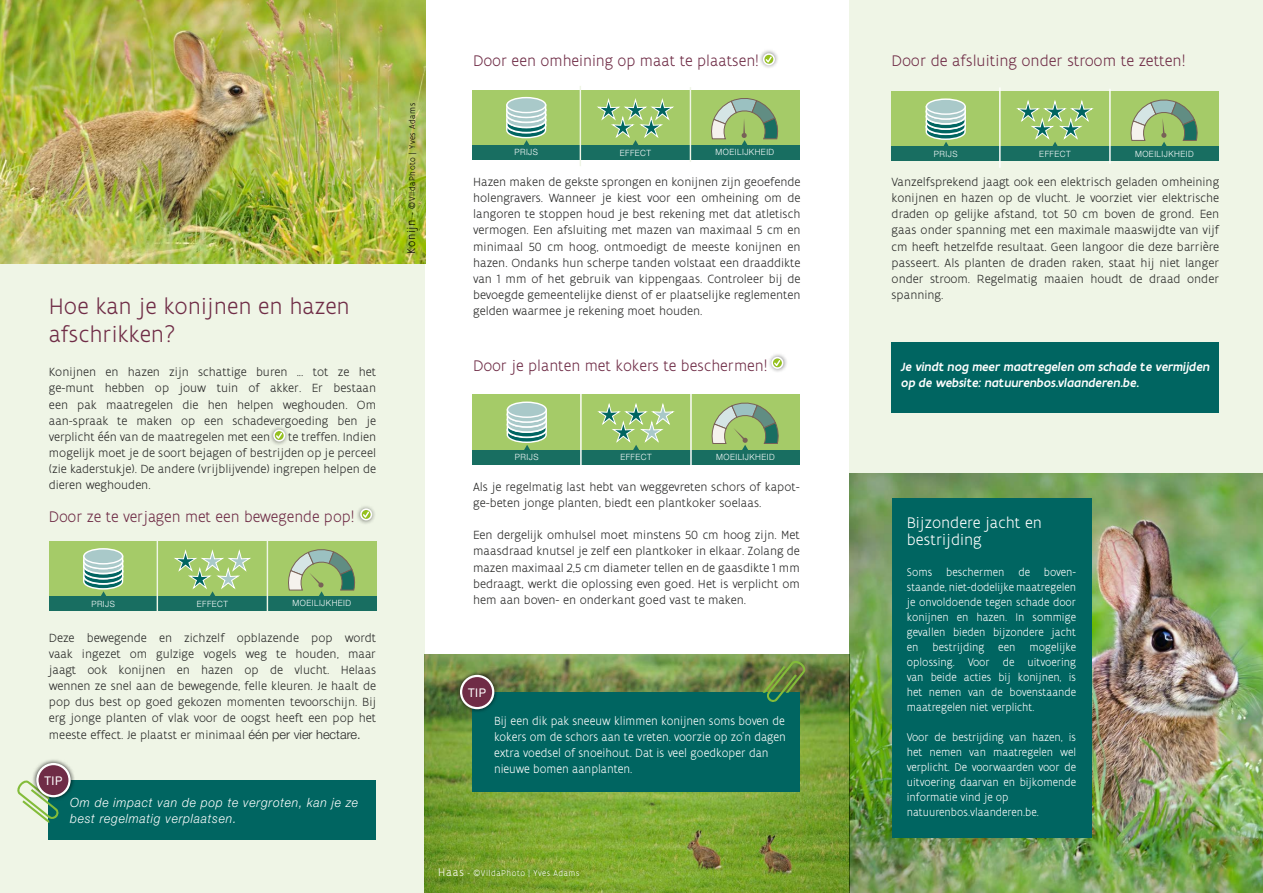
<style>
.page{position:relative;width:1263px;height:893px;background:#fff}
.page>*{position:absolute;margin:0;border:0;box-sizing:border-box;transform-origin:0 0}
.t1{font:300 24px "Flanders Art Sans";color:#6f2c46}
.t2{font:300 16.5px "Flanders Art Sans";color:#6f2c46}
.t3{font:300 16.5px/16.5px "Flanders Art Sans";color:#fff}
.t4{font:300 12.75px/16.2px "Flanders Art Sans";color:#282827;text-align:justify}
.t5{font:300 12.75px/16.2px "Flanders Art Sans";color:#fff;scale:.95 1}
.t6{font:italic 500 12.75px/15.3px "Flanders Art Sans";color:#fff}
.t7{font:italic 300 12.75px/16.2px "Helvetica Neue LT Std";letter-spacing:.06em;color:#fff;scale:.95 1}
.t8{font:300 12px/15px "Flanders Art Sans";color:#fff;text-align:justify;scale:.95 1}
.t9{font:12px "Helvetica Neue LT Std";letter-spacing:.06em;color:#fff;scale:.95 1}
.t10{font:300 9px "Flanders Art Sans";letter-spacing:.06em;color:#000;scale:.95 1}
.t11{font:300 9px "Flanders Art Sans";letter-spacing:.06em;color:#fff;scale:.95 1}
.t12{font:300 8.7px "Helvetica Neue LT Std";letter-spacing:.06em;color:#fff;scale:.95 1}
.s1{font-size:12px}
.s2{font-family:"Helvetica Neue LT Std"}
</style>
<div class="page">
<img style="left:425px;top:655px;width:425px;height:238px">
<div style="left:850px;top:0;width:413px;height:893px;background:#eff5e6"></div>
<img style="left:850px;top:474px;width:413px;height:419px">
<div style="left:0;top:218px;width:425px;height:675px;background:#eff5e6"></div>
<div style="left:758px;top:49px;width:21px;height:21px;background:#000;opacity:.5"></div>
<svg style="left:763px;top:53px;width:12px;height:12px"></svg>
<div style="left:268px;top:425px;width:22px;height:21px;background:#000;opacity:.5"></div>
<svg style="left:273px;top:429px;width:12px;height:13px"></svg>
<img style="left:0;top:0;width:425px;height:263px">
<div style="left:892px;top:498px;width:199px;height:339px;background:#006561"></div>
<div style="left:49px;top:541px;width:327px;height:70px;background:#a5cb68"></div>
<div style="left:49px;top:597px;width:327px;height:14px;background:#186e61"></div>
<hr style="left:267px;top:538px;width:1px;height:75px;background:#eff5e6">
<hr style="left:157px;top:537px;width:1px;height:80px;background:#eff5e6">
<svg style="left:82px;top:552px;width:42px;height:45px"></svg>
<div style="left:84px;top:549px;width:39px;height:15px;background:#a9c9c9;border-radius:50%"></div>
<div style="left:83px;top:548px;width:40px;height:16px;border:1px solid #fff;border-radius:50%"></div>
<svg style="left:172px;top:550px;width:80px;height:47px"></svg>
<svg style="left:288px;top:549px;width:67px;height:48px"></svg>
<div style="left:472px;top:90px;width:327px;height:69px;background:#a5cb68"></div>
<div style="left:472px;top:145px;width:327px;height:14px;background:#186e61"></div>
<hr style="left:690px;top:87px;width:1px;height:75px;background:#eff5e6">
<hr style="left:580px;top:86px;width:1px;height:80px;background:#eff5e6">
<svg style="left:506px;top:101px;width:41px;height:44px"></svg>
<div style="left:507px;top:98px;width:39px;height:15px;background:#a9c9c9;border-radius:50%"></div>
<div style="left:506px;top:97px;width:40px;height:16px;border:1px solid #fff;border-radius:50%"></div>
<svg style="left:597px;top:99px;width:77px;height:46px"></svg>
<svg style="left:711px;top:98px;width:67px;height:47px"></svg>
<div style="left:49px;top:781px;width:327px;height:59px;background:#006561"></div>
<svg style="left:17px;top:780px;width:42px;height:43px"></svg>
<div style="left:32px;top:758px;width:43px;height:44px;background:#000;opacity:.75"></div>
<div style="left:37px;top:764px;width:33px;height:32px;background:#6f2c46;border-radius:50%"></div>
<div style="left:36px;top:763px;width:35px;height:34px;border:2px solid #fff;border-radius:50%"></div>
<div style="left:355px;top:504px;width:22px;height:21px;background:#000;opacity:.5"></div>
<svg style="left:360px;top:508px;width:12px;height:12px"></svg>
<div style="left:472px;top:693px;width:328px;height:99px;background:#006561"></div>
<svg style="left:763px;top:660px;width:43px;height:42px"></svg>
<div style="left:455px;top:670px;width:44px;height:44px;background:#000;opacity:.75"></div>
<div style="left:461px;top:676px;width:32px;height:32px;background:#6f2c46;border-radius:50%"></div>
<div style="left:460px;top:675px;width:34px;height:34px;border:2px solid #fff;border-radius:50%"></div>
<div style="left:473px;top:395px;width:327px;height:69px;background:#a5cb68"></div>
<div style="left:473px;top:450px;width:327px;height:14px;background:#186e61"></div>
<hr style="left:690px;top:392px;width:2px;height:75px;background:#fff">
<hr style="left:580px;top:390px;width:2px;height:81px;background:#fff">
<svg style="left:506px;top:406px;width:41px;height:44px"></svg>
<div style="left:507px;top:402px;width:39px;height:15px;background:#a9c9c9;border-radius:50%"></div>
<div style="left:507px;top:401px;width:40px;height:17px;border:1px solid #fff;border-radius:50%"></div>
<svg style="left:597px;top:403px;width:78px;height:47px"></svg>
<svg style="left:711px;top:402px;width:68px;height:48px"></svg>
<div style="left:891px;top:92px;width:328px;height:69px;background:#a5cb68"></div>
<div style="left:891px;top:147px;width:328px;height:14px;background:#186e61"></div>
<hr style="left:1109px;top:89px;width:2px;height:75px;background:#fff">
<hr style="left:999px;top:87px;width:1px;height:81px;background:#fff">
<svg style="left:925px;top:103px;width:41px;height:44px"></svg>
<div style="left:926px;top:99px;width:39px;height:15px;background:#a9c9c9;border-radius:50%"></div>
<div style="left:926px;top:98px;width:40px;height:17px;border:1px solid #fff;border-radius:50%"></div>
<svg style="left:1015px;top:100px;width:80px;height:47px"></svg>
<svg style="left:1130px;top:99px;width:68px;height:48px"></svg>
<div style="left:767px;top:352px;width:21px;height:21px;background:#000;opacity:.5"></div>
<svg style="left:771px;top:357px;width:12px;height:12px"></svg>
<div style="left:891px;top:342px;width:328px;height:70px;background:#006561"></div>
<p class="t2" style="left:473px;top:51px;width:287px">Door een omheining op maat te plaatsen!</p>
<p class="t10" style="left:407px;top:254px;width:160px;rotate:-90deg"><span class="s1">Konijn</span> - ©VildaPhoto | Yves Adams</p>
<p class="t12" style="left:514px;top:147px;width:26px">PRIJS</p>
<p class="t12" style="left:620px;top:147px;width:34px">EFFECT</p>
<p class="t12" style="left:716px;top:147px;width:63px">MOEILIJKHEID</p>
<p class="t4" style="left:473px;top:174px;width:329px">Hazen maken de gekste sprongen en konijnen zijn geoefende holengravers. Wanneer je kiest voor een omheining om de langoren te stoppen houd je best rekening met dat atletisch vermogen. Een afsluiting met mazen van maximaal 5 cm en minimaal 50 cm hoog, ontmoedigt de meeste konijnen en hazen. Ondanks hun scherpe tanden volstaat een draaddikte van 1 mm of het gebruik van kippengaas. Controleer bij de bevoegde gemeentelijke dienst of er plaatselijke reglementen</p>
<h1 class="t1" style="left:49px;top:292px;width:303px">Hoe kan je konijnen en hazen</h1>
<p class="t4" style="left:473px;top:303px;width:231px">gelden waarmee je rekening moet houden.</p>
<h1 class="t1" style="left:49px;top:320px;width:128px">afschrikken?</h1>
<p class="t4" style="left:49px;top:364px;width:329px">Konijnen en hazen zijn schattige buren ... tot ze het ge-munt hebben op jouw tuin of akker. Er bestaan een pak maatregelen die hen helpen weghouden. Om aan-spraak te maken op een schadevergoeding ben je verplicht één van de maatregelen met een</p>
<p class="t2" style="left:473px;top:356px;width:296px">Door je planten met kokers te beschermen!</p>
<p class="t4" style="left:49px;top:428px;width:329px;text-indent:239px">te treffen. Indien mogelijk moet je de soort bejagen of bestrijden op je perceel (zie kaderstukje). De andere (vrijblijvende) ingrepen helpen de dieren weghouden.</p>
<p class="t2" style="left:49px;top:507px;width:307px">Door ze te verjagen met een bewegende pop!</p>
<p class="t12" style="left:515px;top:452px;width:26px">PRIJS</p>
<p class="t12" style="left:620px;top:452px;width:34px">EFFECT</p>
<p class="t12" style="left:716px;top:451px;width:63px">MOEILIJKHEID</p>
<p class="t4" style="left:473px;top:479px;width:328px">Als je regelmatig last hebt van weggevreten schors of kapot&shy;ge-beten jonge planten, biedt een plantkoker soelaas.</p>
<p class="t4" style="left:473px;top:527px;width:328px">Een dergelijk omhulsel moet minstens 50 cm hoog zijn. Met maasdraad knutsel je zelf een plantkoker in elkaar. Zolang de mazen maximaal 2,5 cm diameter tellen en de gaasdikte 1 mm bedraagt, werkt die oplossing even goed. Het is verplicht om hem aan boven- en onderkant goed vast te maken.</p>
<p class="t12" style="left:91px;top:598px;width:26px">PRIJS</p>
<p class="t12" style="left:197px;top:599px;width:34px">EFFECT</p>
<p class="t12" style="left:293px;top:598px;width:63px">MOEILIJKHEID</p>
<p class="t4" style="left:49px;top:629px;width:329px">Deze bewegende en zichzelf opblazende pop wordt vaak ingezet om gulzige vogels weg te houden, maar jaagt ook konijnen en hazen op de vlucht. Helaas wennen ze snel aan de bewegende, felle kleuren. Je haalt de pop dus best op goed gekozen momenten tevoorschijn. Bij erg jonge planten of vlak voor de oogst heeft een pop het meeste effect. Je plaatst er minimaal <span class="s2">één per vier hectare.</span></p>
<p class="t9" style="left:44px;top:773px;width:21px">TIP</p>
<p class="t7" style="left:70px;top:794px;width:305px">Om de impact van de pop te vergroten, kan je ze best regelmatig verplaatsen.</p>
<p class="t9" style="left:468px;top:685px;width:21px">TIP</p>
<p class="t5" style="left:494px;top:713px;width:309px">Bij een dik pak sneeuw klimmen konijnen soms boven de kokers om de schors aan te vreten. voorzie op zo’n dagen extra voedsel of snoeihout. Dat is veel goedkoper dan nieuwe bomen aanplanten.</p>
<p class="t11" style="left:438px;top:868px;width:150px"><span class="s1">Haas</span> - ©VildaPhoto | Yves Adams</p>
<p class="t2" style="left:891px;top:51px;width:295px">Door de afsluiting onder stroom te zetten!</p>
<p class="t12" style="left:934px;top:149px;width:26px">PRIJS</p>
<p class="t12" style="left:1039px;top:149px;width:34px">EFFECT</p>
<p class="t12" style="left:1135px;top:148px;width:63px">MOEILIJKHEID</p>
<p class="t4" style="left:891px;top:174px;width:329px">Vanzelfsprekend jaagt ook een elektrisch geladen omheining konijnen en hazen op de vlucht. Je voorziet vier elektrische draden op gelijke afstand, tot 50 cm boven de grond. Een gaas onder spanning met een maximale maaswijdte van vijf cm heeft hetzelfde resultaat. Geen langoor die deze barrière passeert. Als planten de draden raken, staat hij niet langer onder stroom. Regelmatig maaien houdt de draad onder spanning.</p>
<p class="t6" style="left:901px;top:360px;width:310px">Je vindt nog meer maatregelen om schade te vermijden op de website: natuurenbos.vlaanderen.be.</p>
<p class="t3" style="left:907px;top:515px;width:137px">Bijzondere jacht en bestrijding</p>
<p class="t8" style="left:907px;top:565px;width:180px">Soms beschermen de boven&shy;staande, niet-dodelijke maatregelen je onvoldoende tegen schade door konijnen en hazen. In sommige gevallen bieden bijzondere jacht en bestrijding een mogelijke oplossing. Voor de uitvoering van beide acties bij konijnen, is het nemen van de bovenstaande maatregelen niet verplicht.</p>
<p class="t8" style="left:907px;top:730px;width:180px;text-align:left">Voor de bestrijding van hazen, is het nemen van maatregelen wel verplicht. De voorwaarden voor de uitvoering daarvan en bijkomende informatie vind je op natuurenbos.vlaanderen.be.</p>
</div>
